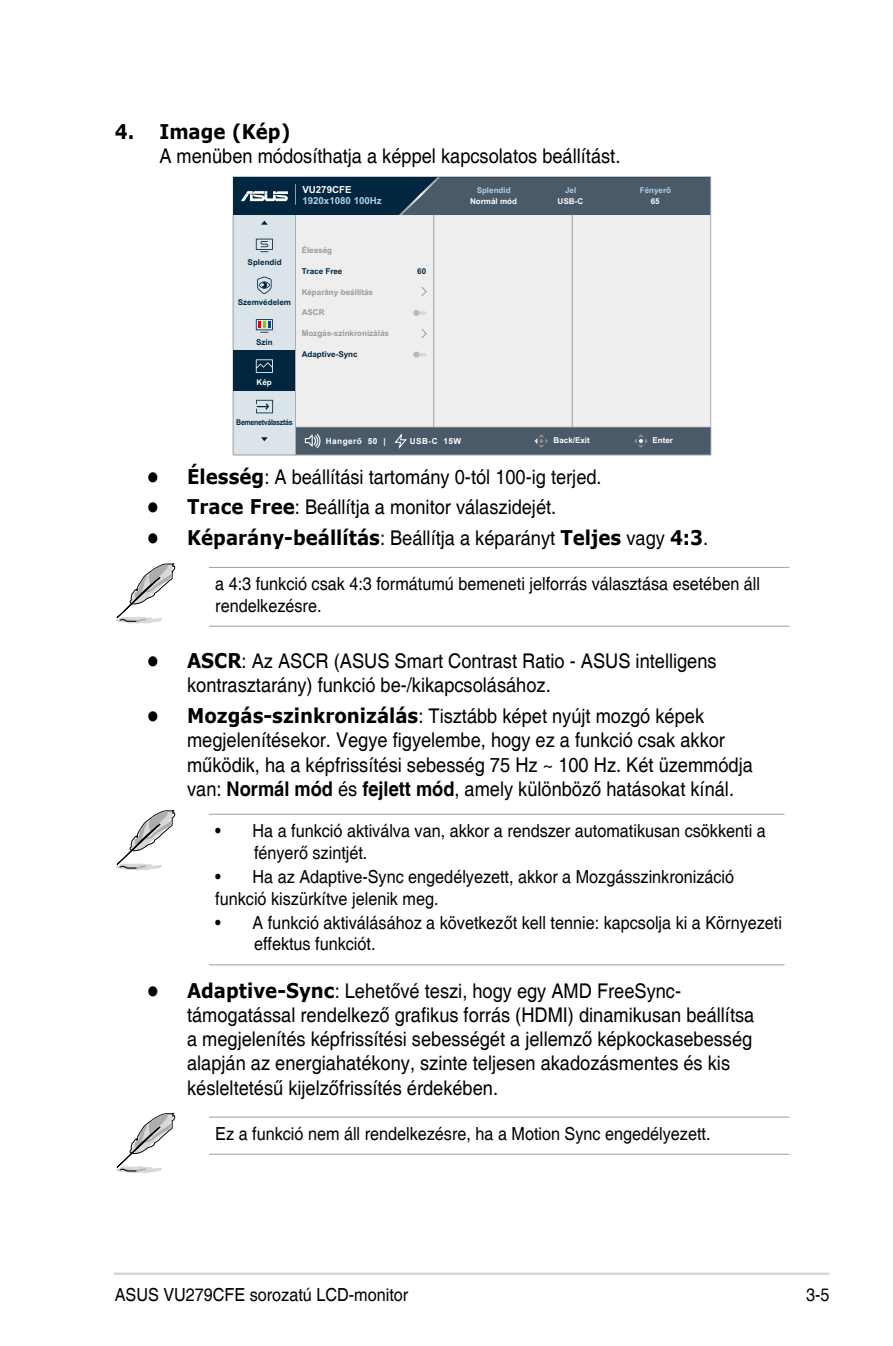
<style>
.page{position:relative;width:893px;height:1346px;background:#fff}
.page>*{position:absolute;margin:0;border:0;box-sizing:border-box;transform-origin:0 0}
.List{font:20.25px/24.3px "Helvetica";color:#000;scale:.9 1}
.t1{font:700 20.25px "Verdana";color:#000;scale:.9 1}
.MB_Messages{font:18px/21.6px "Helvetica";color:#000;scale:.9 1}
.t2{font:700 9.67px "Arial";color:#afd2e5}
.t3{font:700 9.67px "Arial";color:#fff}
.t4{font:700 8.33px "Arial";letter-spacing:.05em;color:#fff}
.t5{font:700 8.1px "Arial";color:#999}
.t6{font:700 8.1px "Arial";color:#002640}
.t7{font:700 8.1px/10.8px "Arial";color:#fff;text-align:center}
.t8{font:700 8.1px "Arial";color:#afd2e5}
.t9{font:700 7.88px "Arial";letter-spacing:-.04em;color:#002640;scale:.89 1}
.s1{color:#afd2e5}
.s2{font-family:"Myriad Pro";font-weight:400}
.s3{font-family:"Verdana";font-weight:700}
.s4{font-family:"Helvetica";font-weight:400}
.s5{font-weight:700}
</style>
<div class="page">
<hr style="left:114px;top:1272px;width:715px;height:3px;background:#d1d3d4">
<svg style="left:233px;top:177px;width:478px;height:278px;background:#bfc5ca"></svg>
<hr style="left:209px;top:567px;width:580px;height:1px;background:#a7a9ac">
<hr style="left:209px;top:626px;width:580px;height:1px;background:#a7a9ac">
<svg style="left:116px;top:563px;width:59px;height:61px"></svg>
<hr style="left:209px;top:814px;width:575px;height:1px;background:#a7a9ac">
<hr style="left:209px;top:964px;width:575px;height:1px;background:#a7a9ac">
<svg style="left:116px;top:810px;width:59px;height:60px"></svg>
<hr style="left:209px;top:1116px;width:580px;height:1px;background:#a7a9ac">
<hr style="left:209px;top:1153px;width:580px;height:2px;background:#a7a9ac">
<svg style="left:116px;top:1112px;width:59px;height:61px"></svg>
<p class="t1" style="left:115px;top:117px;width:197px">4. Image (Kép)</p>
<p class="List" style="left:159px;top:144px;width:514px">A menüben módosíthatja a képpel kapcsolatos beállítást.</p>
<p class="t3" style="left:302px;top:184px;width:51px">VU279CFE</p>
<p class="t7" style="left:470px;top:185px;width:49px"><span class="s1">Splendid<br></span>Normál mód</p>
<p class="t8" style="left:565px;top:185px;width:13px">Jel</p>
<p class="t8" style="left:640px;top:185px;width:33px">Fényerő</p>
<p class="t2" style="left:302px;top:194px;width:81px">1920x1080 100Hz</p>
<p class="t7" style="left:558px;top:195px;width:27px">USB-C</p>
<p class="t7" style="left:651px;top:195px;width:10px">65</p>
<p class="t6" style="left:248px;top:257px;width:36px">Splendid</p>
<p class="t6" style="left:238px;top:297px;width:55px">Szemvédelem</p>
<p class="t6" style="left:256px;top:337px;width:18px">Szín</p>
<p class="t7" style="left:257px;top:377px;width:17px">Kép</p>
<p class="t5" style="left:302px;top:246px;width:32px">Élesség</p>
<p class="t6" style="left:302px;top:266px;width:42px">Trace Free</p>
<p class="t5" style="left:302px;top:287px;width:73px">Képarány<span class="s2">‐</span>beállítás</p>
<p class="t5" style="left:302px;top:328px;width:89px">Mozgás-szinkronizálás</p>
<p class="t5" style="left:302px;top:308px;width:24px">ASCR</p>
<p class="t6" style="left:302px;top:349px;width:57px">Adaptive-Sync</p>
<p class="t6" style="left:417px;top:266px;width:10px">60</p>
<p class="t9" style="left:236px;top:417px;width:65px">Bemenetválasztás</p>
<p class="t4" style="left:326px;top:436px;width:61px">Hangerő 50 |</p>
<p class="t4" style="left:410px;top:436px;width:53px">USB-C 15W</p>
<p class="t7" style="left:554px;top:435px;width:38px">Back/Exit</p>
<p class="t7" style="left:652px;top:435px;width:22px">Enter</p>
<p class="List" style="left:147px;top:465px;width:507px"><span class="s3">• Élesség</span>: A beállítási tartomány 0-tól 100-ig terjed.</p>
<p class="List" style="left:147px;top:496px;width:457px"><span class="s3">• Trace Free</span>: Beállítja a monitor válaszidejét.</p>
<p class="t1" style="left:147px;top:523px;width:626px">• Képarány-beállítás<span class="s4">: Beállítja a képarányt</span> Teljes <span class="s4">vagy</span> 4:3<span class="s4">.</span></p>
<p class="MB_Messages" style="left:215px;top:573px;width:607px">a 4:3 funkció csak 4:3 formátumú bemeneti jelforrás választása esetében áll rendelkezésre.</p>
<p class="List" style="left:187px;top:649px;width:590px;text-indent:-40px"><span class="s3">• ASCR</span>: Az ASCR (ASUS Smart Contrast Ratio - ASUS intelligens kontrasztarány) funkció be-/kikapcsolásához.</p>
<p class="List" style="left:187px;top:704px;width:630px;text-indent:-40px"><span class="s3">• Mozgás-szinkronizálás</span>: Tisztább képet nyújt mozgó képek megjelenítésekor. Vegye figyelembe, hogy ez a funkció csak akkor működik, ha a képfrissítési sebesség 75 Hz ~ 100 Hz. Két üzemmódja van: <span class="s5">Normál mód</span> és <span class="s5">fejlett mód</span>, amely különböző hatásokat kínál.</p>
<p class="MB_Messages" style="left:254px;top:820px;width:570px;line-height:22.7px;text-indent:-39px">• Ha a funkció aktiválva van, akkor a rendszer automatikusan csökkenti a fényerő szintjét.</p>
<p class="MB_Messages" style="left:215px;top:865px;width:578px;line-height:22.7px">• Ha az Adaptive-Sync engedélyezett, akkor a Mozgásszinkronizáció funkció kiszürkítve jelenik meg.</p>
<p class="MB_Messages" style="left:254px;top:912px;width:588px;text-indent:-39px">• A funkció aktiválásához a következőt kell tennie: kapcsolja ki a Környezeti effektus funkciót.</p>
<p class="List" style="left:187px;top:979px;width:632px;text-indent:-40px"><span class="s3">• Adaptive-Sync</span>: Lehetővé teszi, hogy egy AMD FreeSync&shy;támogatással rendelkező grafikus forrás (HDMI) dinamikusan beállítsa a megjelenítés képfrissítési sebességét a jellemző képkockasebesség alapján az energiahatékony, szinte teljesen akadozásmentes és kis késleltetésű kijelzőfrissítés érdekében.</p>
<p class="MB_Messages" style="left:215px;top:1123px;width:552px">Ez a funkció nem áll rendelkezésre, ha a Motion Sync engedélyezett.</p>
<p class="MB_Messages" style="left:115px;top:1284px;width:328px">ASUS VU279CFE sorozatú LCD-monitor</p>
<p class="MB_Messages" style="left:806px;top:1284px;width:28px">3-5</p>
</div>
